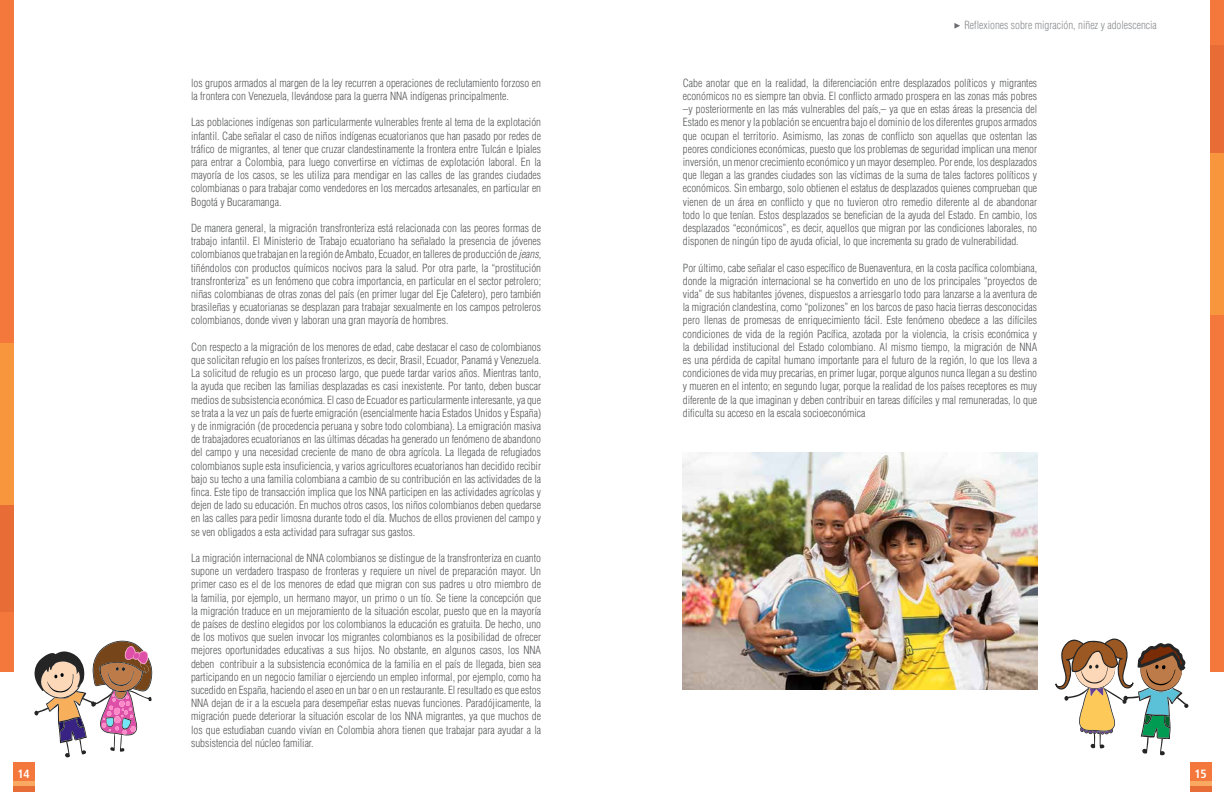
<style>
.page{position:relative;width:1224px;height:792px;background:#fff}
.page>*{position:absolute;margin:0;border:0;box-sizing:border-box;transform-origin:0 0}
.t1{font:700 condensed 12px "Frutiger";color:#fff}
.t2{font:300 condensed 11px/13.2px "Helvetica";color:#58595b;text-align:justify}
.t3{font:300 condensed 11px "Helvetica";color:#888a8d}
.s1{font-style:italic}
</style>
<div class="page">
<div style="left:1210px;top:315px;width:14px;height:357px;background:#f4783b"></div>
<div style="left:1210px;top:153px;width:14px;height:162px;background:#f8963e"></div>
<div style="left:1210px;top:45px;width:14px;height:108px;background:#e86c36"></div>
<div style="left:1210px;top:0;width:14px;height:45px;background:#f4783b"></div>
<div style="left:0;top:0;width:14px;height:343px;background:#f4783b"></div>
<div style="left:0;top:343px;width:14px;height:162px;background:#f8963e"></div>
<div style="left:0;top:505px;width:14px;height:108px;background:#e86c36"></div>
<div style="left:0;top:613px;width:14px;height:59px;background:#f4783b"></div>
<div style="left:13px;top:762px;width:21px;height:30px;background:#f4783b"></div>
<div style="left:1190px;top:762px;width:21px;height:30px;background:#f4783b"></div>
<div style="left:13px;top:781px;width:21px;height:6px;background:#faa963"></div>
<div style="left:1190px;top:781px;width:21px;height:6px;background:#faa963"></div>
<div style="left:13px;top:787px;width:21px;height:5px;background:#e86c36"></div>
<div style="left:1190px;top:787px;width:21px;height:5px;background:#e86c36"></div>
<svg style="left:34px;top:641px;width:118px;height:117px"></svg>
<svg style="left:1055px;top:638px;width:133px;height:117px"></svg>
<svg style="left:954px;top:23px;width:6px;height:6px"></svg>
<img style="left:683px;top:453px;width:354px;height:236px">
<p class="t2" style="left:191px;top:76px;width:352px">los grupos armados al margen de la ley recurren a operaciones de reclutamiento forzoso en la frontera con Venezuela, llevándose para la guerra NNA indígenas principalmente.</p>
<p class="t2" style="left:191px;top:116px;width:352px">Las poblaciones indígenas son particularmente vulnerables frente al tema de la explotación infantil. Cabe señalar el caso de niños indígenas ecuatorianos que han pasado por redes de tráfico de migrantes, al tener que cruzar clandestinamente la frontera entre Tulcán e Ipiales para entrar a Colombia, para luego convertirse en víctimas de explotación laboral. En la mayoría de los casos, se les utiliza para mendigar en las calles de las grandes ciudades colombianas o para trabajar como vendedores en los mercados artesanales, en particular en Bogotá y Bucaramanga.</p>
<p class="t2" style="left:191px;top:221px;width:352px">De manera general, la migración transfronteriza está relacionada con las peores formas de trabajo infantil. El Ministerio de Trabajo ecuatoriano ha señalado la presencia de jóvenes colombianos que trabajan en la región de Ambato, Ecuador, en talleres de producción de <span class="s1">jeans</span>, tiñéndolos con productos químicos nocivos para la salud. Por otra parte, la “prostitución transfronteriza” es un fenómeno que cobra importancia, en particular en el sector petrolero; niñas colombianas de otras zonas del país (en primer lugar del Eje Cafetero), pero también brasileñas y ecuatorianas se desplazan para trabajar sexualmente en los campos petroleros colombianos, donde viven y laboran una gran mayoría de hombres.</p>
<p class="t2" style="left:191px;top:340px;width:352px">Con respecto a la migración de los menores de edad, cabe destacar el caso de colombianos que solicitan refugio en los países fronterizos, es decir, Brasil, Ecuador, Panamá y Venezuela.<br>La solicitud de refugio es un proceso largo, que puede tardar varios años. Mientras tanto, la ayuda que reciben las familias desplazadas es casi inexistente. Por tanto, deben buscar medios de subsistencia económica. El caso de Ecuador es particularmente interesante, ya que se trata a la vez un país de fuerte emigración (esencialmente hacia Estados Unidos y España) y de inmigración (de procedencia peruana y sobre todo colombiana). La emigración masiva de trabajadores ecuatorianos en las últimas décadas ha generado un fenómeno de abandono del campo y una necesidad creciente de mano de obra agrícola. La llegada de refugiados colombianos suple esta insuficiencia, y varios agricultores ecuatorianos han decidido recibir bajo su techo a una familia colombiana a cambio de su contribución en las actividades de la finca. Este tipo de transacción implica que los NNA participen en las actividades agrícolas y dejen de lado su educación. En muchos otros casos, los niños colombianos deben quedarse en las calles para pedir limosna durante todo el día. Muchos de ellos provienen del campo y se ven obligados a esta actividad para sufragar sus gastos.</p>
<p class="t2" style="left:191px;top:551px;width:352px">La migración internacional de NNA colombianos se distingue de la transfronteriza en cuanto supone un verdadero traspaso de fronteras y requiere un nivel de preparación mayor. Un primer caso es el de los menores de edad que migran con sus padres u otro miembro de la familia, por ejemplo, un hermano mayor, un primo o un tío. Se tiene la concepción que la migración traduce en un mejoramiento de la situación escolar, puesto que en la mayoría de países de destino elegidos por los colombianos la educación es gratuita. De hecho, uno de los motivos que suelen invocar los migrantes colombianos es la posibilidad de ofrecer mejores oportunidades educativas a sus hijos. No obstante, en algunos casos, los NNA deben contribuir a la subsistencia económica de la familia en el país de llegada, bien sea participando en un negocio familiar o ejerciendo un empleo informal, por ejemplo, como ha sucedido en España, haciendo el aseo en un bar o en un restaurante. El resultado es que estos NNA dejan de ir a la escuela para desempeñar estas nuevas funciones. Paradójicamente, la migración puede deteriorar la situación escolar de los NNA migrantes, ya que muchos de los que estudiaban cuando vivían en Colombia ahora tienen que trabajar para ayudar a la subsistencia del núcleo familiar.</p>
<p class="t3" style="left:964px;top:18px;width:194px">Reflexiones sobre migración, niñez y adolescencia</p>
<p class="t2" style="left:683px;top:76px;width:356px">Cabe anotar que en la realidad, la diferenciación entre desplazados políticos y migrantes económicos no es siempre tan obvia. El conflicto armado prospera en las zonas más pobres –y posteriormente en las más vulnerables del país,– ya que en estas áreas la presencia del Estado es menor y la población se encuentra bajo el dominio de los diferentes grupos armados que ocupan el territorio. Asimismo, las zonas de conflicto son aquellas que ostentan las peores condiciones económicas, puesto que los problemas de seguridad implican una menor inversión, un menor crecimiento económico y un mayor desempleo. Por ende, los desplazados que llegan a las grandes ciudades son las víctimas de la suma de tales factores políticos y económicos. Sin embargo, solo obtienen el estatus de desplazados quienes comprueban que vienen de un área en conflicto y que no tuvieron otro remedio diferente al de abandonar todo lo que tenían. Estos desplazados se benefician de la ayuda del Estado. En cambio, los desplazados “económicos”, es decir, aquellos que migran por las condiciones laborales, no disponen de ningún tipo de ayuda oficial, lo que incrementa su grado de vulnerabilidad.</p>
<p class="t2" style="left:683px;top:261px;width:356px">Por último, cabe señalar el caso específico de Buenaventura, en la costa pacífica colombiana, donde la migración internacional se ha convertido en uno de los principales “proyectos de vida” de sus habitantes jóvenes, dispuestos a arriesgarlo todo para lanzarse a la aventura de la migración clandestina, como “polizones” en los barcos de paso hacia tierras desconocidas pero llenas de promesas de enriquecimiento fácil. Este fenómeno obedece a las difíciles condiciones de vida de la región Pacífica, azotada por la violencia, la crisis económica y la debilidad institucional del Estado colombiano. Al mismo tiempo, la migración de NNA es una pérdida de capital humano importante para el futuro de la región, lo que los lleva a condiciones de vida muy precarias, en primer lugar, porque algunos nunca llegan a su destino y mueren en el intento; en segundo lugar, porque la realidad de los países receptores es muy diferente de la que imaginan y deben contribuir en tareas difíciles y mal remuneradas, lo que dificulta su acceso en la escala socioeconómica</p>
<p class="t1" style="left:17px;top:767px;width:14px">14</p>
<p class="t1" style="left:1194px;top:767px;width:14px">15</p>
</div>
